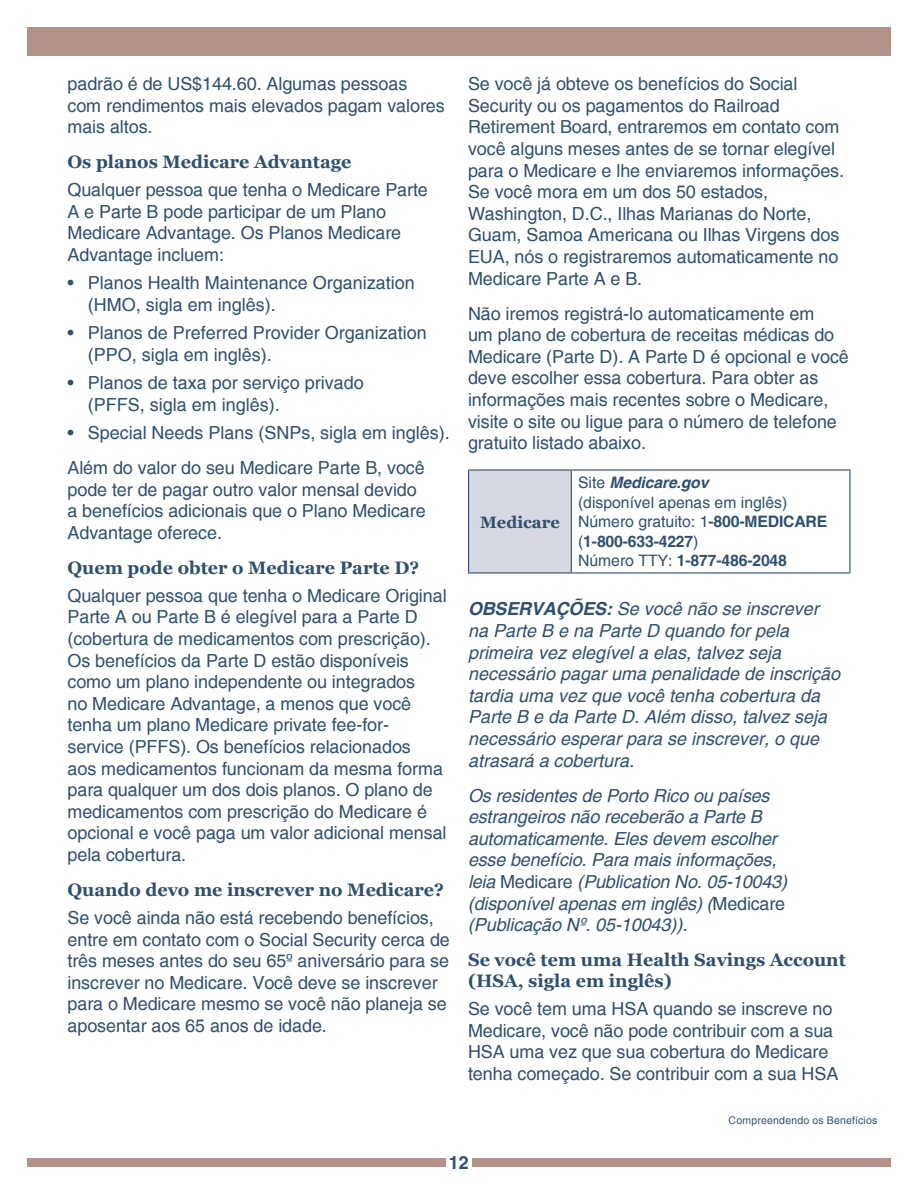
<style>
.page{position:relative;width:918px;height:1188px;background:#fff}
.page>*{position:absolute;margin:0;border:0;box-sizing:border-box;transform-origin:0 0}
.t1{font:18px/21.6px "Helvetica";letter-spacing:-.005em;color:#2e5072}
.t2{font:italic 18px/21.6px "Helvetica";color:#2e5072}
.t3{font:700 18px/21px "Georgia";color:#2e5072}
.t4{font:700 18px "Helvetica";color:#2e5072}
.t5{font:700 16.5px "Georgia";color:#2e5072}
.t6{font:700 15.75px/19.5px "Helvetica";letter-spacing:-.01em;color:#2e5072}
.t7{font:15.75px/19.5px "Helvetica";color:#2e5072}
.t8{font:10.5px "Helvetica";letter-spacing:.02em;color:#2e5072}
.s1{font-weight:700;font-style:italic}
.s2{font-weight:400}
.s3{font-weight:700}
.s4{font-style:normal}
</style>
<div class="page">
<div style="left:27px;top:1159px;width:419px;height:8px;background:#b49189"></div>
<div style="left:472px;top:1159px;width:419px;height:8px;background:#b49189"></div>
<div style="left:27px;top:27px;width:864px;height:28px;background:#b49189"></div>
<div style="left:469px;top:470px;width:102px;height:103px;background:#d6d9e2"></div>
<hr style="left:468px;top:469px;width:103px;height:2px;background:#2e5072">
<hr style="left:468px;top:471px;width:1px;height:101px;background:#2e5072">
<hr style="left:468px;top:572px;width:103px;height:2px;background:#2e5072">
<hr style="left:571px;top:469px;width:279px;height:2px;background:#2e5072">
<hr style="left:571px;top:471px;width:1px;height:101px;background:#2e5072">
<hr style="left:849px;top:471px;width:1px;height:101px;background:#2e5072">
<hr style="left:571px;top:572px;width:279px;height:2px;background:#2e5072">
<p class="t1" style="left:68px;top:74px;width:379px">padrão é de US$144.60. Algumas pessoas com rendimentos mais elevados pagam valores mais altos.</p>
<h2 class="t3" style="left:68px;top:151px;width:286px">Os planos Medicare Advantage</h2>
<p class="t1" style="left:68px;top:180px;width:362px">Qualquer pessoa que tenha o Medicare Parte A e Parte B pode participar de um Plano Medicare Advantage. Os Planos Medicare Advantage incluem:</p>
<p class="t1" style="left:88px;top:273px;width:329px;text-indent:-20px">• Planos Health Maintenance Organization (HMO, sigla em inglês).</p>
<p class="t1" style="left:88px;top:323px;width:341px;text-indent:-20px">• Planos de Preferred Provider Organization (PPO, sigla em inglês).</p>
<p class="t1" style="left:88px;top:373px;width:278px;text-indent:-20px">• Planos de taxa por serviço privado (PFFS, sigla em inglês).</p>
<p class="t1" style="left:68px;top:423px;width:384px">• Special Needs Plans (SNPs, sigla em inglês).</p>
<p class="t1" style="left:68px;top:458px;width:360px">Além do valor do seu Medicare Parte B, você pode ter de pagar outro valor mensal devido a benefícios adicionais que o Plano Medicare Advantage oferece.</p>
<h2 class="t3" style="left:68px;top:557px;width:353px">Quem pode obter o Medicare Parte D?</h2>
<p class="t1" style="left:68px;top:585px;width:381px">Qualquer pessoa que tenha o Medicare Original Parte A ou Parte B é elegível para a Parte D (cobertura de medicamentos com prescrição).<br>Os benefícios da Parte D estão disponíveis como um plano independente ou integrados<br>no Medicare Advantage, a menos que você tenha um plano Medicare private fee-for&shy;service (PFFS). Os benefícios relacionados<br>aos medicamentos funcionam da mesma forma para qualquer um dos dois planos. O plano de medicamentos com prescrição do Medicare é opcional e você paga um valor adicional mensal pela cobertura.</p>
<h2 class="t3" style="left:68px;top:879px;width:378px">Quando devo me inscrever no Medicare?</h2>
<p class="t1" style="left:68px;top:907px;width:384px">Se você ainda não está recebendo benefícios, entre em contato com o Social Security cerca de três meses antes do seu 65º aniversário para se inscrever no Medicare. Você deve se inscrever para o Medicare mesmo se você não planeja se aposentar aos 65 anos de idade.</p>
<p class="t1" style="left:468px;top:74px;width:378px">Se você já obteve os benefícios do Social Security ou os pagamentos do Railroad Retirement Board, entraremos em contato com você alguns meses antes de se tornar elegível para o Medicare e lhe enviaremos informações.<br>Se você mora em um dos 50 estados, Washington, D.C., Ilhas Marianas do Norte, Guam, Samoa Americana ou Ilhas Virgens dos EUA, nós o registraremos automaticamente no Medicare Parte A e B.</p>
<p class="t1" style="left:468px;top:303px;width:383px">Não iremos registrá-lo automaticamente em<br>um plano de cobertura de receitas médicas do Medicare (Parte D). A Parte D é opcional e você deve escolher essa cobertura. Para obter as informações mais recentes sobre o Medicare, visite o site ou ligue para o número de telefone gratuito listado abaixo.</p>
<p class="t7" style="left:578px;top:474px;width:211px">Site <span class="s1">Medicare.gov </span>(disponível apenas em inglês)</p>
<p class="t6" style="left:578px;top:513px;width:251px"><span class="s2">Número gratuito: 1</span>-800-MEDICARE <span class="s2">(</span>1-800-633-4227<span class="s2">)</span></p>
<p class="t6" style="left:578px;top:552px;width:210px"><span class="s2">Número TTY:</span> 1-877-486-2048</p>
<p class="t2" style="left:468px;top:599px;width:374px"><span class="s3">OBSERVAÇÕES:</span> Se você não se inscrever na Parte B e na Parte D quando for pela primeira vez elegível a elas, talvez seja necessário pagar uma penalidade de inscrição tardia uma vez que você tenha cobertura da Parte B e da Parte D. Além disso, talvez seja necessário esperar para se inscrever, o que atrasará a cobertura.</p>
<p class="t2" style="left:468px;top:785px;width:321px">Os residentes de Porto Rico ou países estrangeiros não receberão a Parte B automaticamente. Eles devem escolher esse benefício. Para mais informações, leia <span class="s4">Medicare</span> (Publication No. 05-10043) (disponível apenas em inglês) (<span class="s4">Medicare </span>(Publicação Nº. 05-10043)).</p>
<h2 class="t3" style="left:468px;top:949px;width:379px">Se você tem uma Health Savings Account (HSA, sigla em inglês)</h2>
<p class="t1" style="left:468px;top:999px;width:372px">Se você tem uma HSA quando se inscreve no Medicare, você não pode contribuir com a sua HSA uma vez que sua cobertura do Medicare tenha começado. Se contribuir com a sua HSA</p>
<p class="t5" style="left:480px;top:511px;width:81px">Medicare</p>
<p class="t8" style="left:729px;top:1115px;width:150px">Compreendendo os Benefícios</p>
<p class="t4" style="left:449px;top:1152px;width:22px">12</p>
</div>
